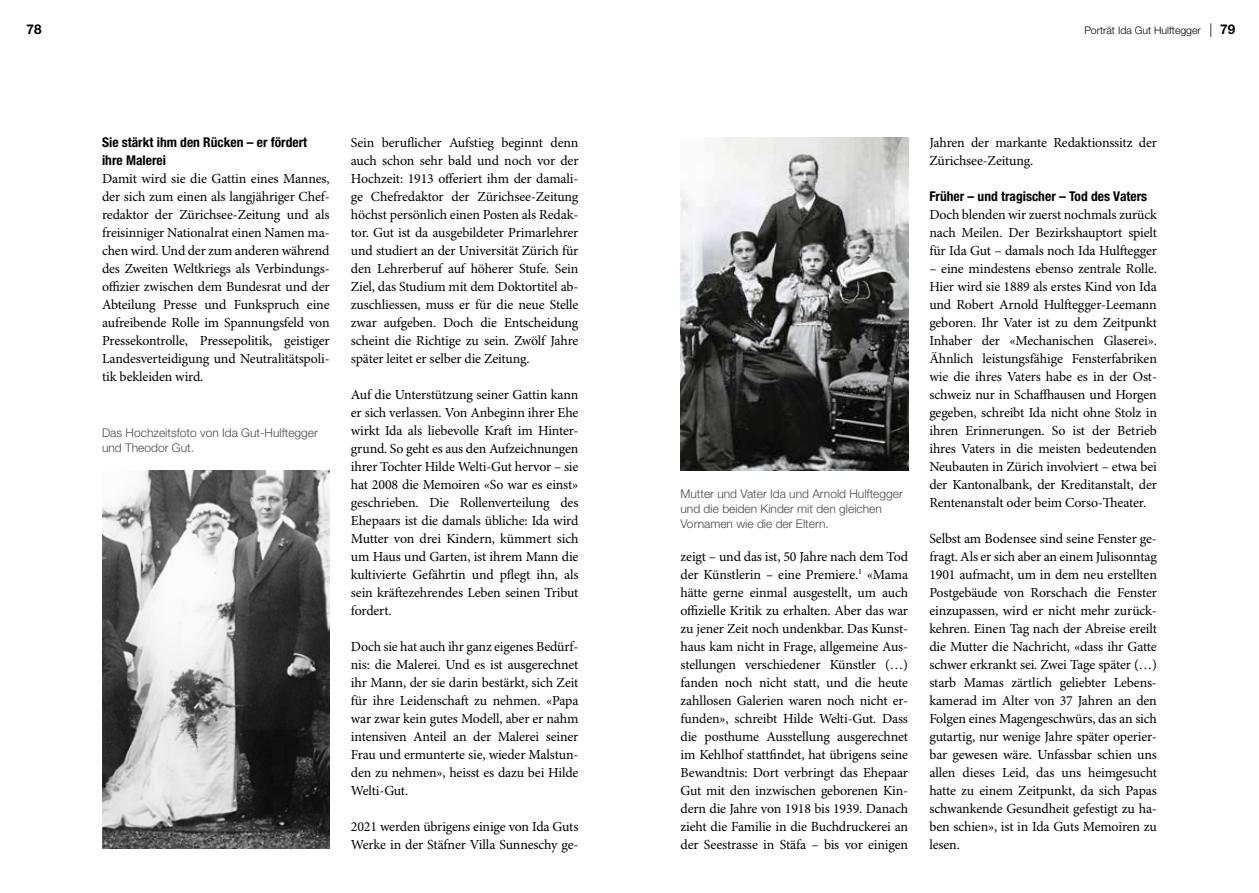
<style>
.page{position:relative;width:1259px;height:893px;background:#fff}
.page>*{position:absolute;margin:0;border:0;box-sizing:border-box;transform-origin:0 0}
.t1{font:13.8px/18px "Minion Pro";letter-spacing:-.01em;color:#000;text-align:justify}
.t2{font:700 condensed 13.5px/18px "Helvetica Neue";color:#000}
.t3{font:700 13.5px "Helvetica Neue";color:#000}
.t4{font:300 12px/15px "Helvetica Neue";color:#4a4a49}
.t5{font:300 10.5px "Helvetica Neue";color:#000}
.s1{font-size:13.5px}
.s2{font-weight:700;font-size:13.5px}
</style>
<div class="page">
<img style="left:102px;top:471px;width:228px;height:378px">
<img style="left:680px;top:137px;width:228px;height:334px">
<p class="t3" style="left:27px;top:21px;width:17px">78</p>
<p class="t5" style="left:1084px;top:24px;width:152px">Porträt Ida Gut Hulftegger <span class="s1">|</span> <span class="s2">79</span></p>
<p class="t2" style="left:102px;top:133px;width:207px">Sie stärkt ihm den Rücken – er fördert ihre Malerei</p>
<p class="t1" style="left:102px;top:170px;width:229px">Damit wird sie die Gattin eines Mannes, der sich zum einen als langjähriger Chef&shy;redaktor der Zürichsee-Zeitung und als freisinniger Nationalrat einen Namen ma&shy;chen wird. Und der zum anderen während des Zweiten Weltkriegs als Verbindungs&shy;offizier zwischen dem Bundesrat und der Abteilung Presse und Funkspruch eine aufreibende Rolle im Spannungsfeld von Pressekontrolle, Pressepolitik, geistiger Landesverteidigung und Neutralitätspoli&shy;tik bekleiden wird.</p>
<p class="t4" style="left:102px;top:425px;width:217px">Das Hochzeitsfoto von Ida Gut-Hulftegger und Theodor Gut.</p>
<p class="t1" style="left:351px;top:134px;width:229px">Sein beruflicher Aufstieg beginnt denn auch schon sehr bald und noch vor der Hochzeit: 1913 offeriert ihm der damali&shy;ge Chefredaktor der Zürichsee-Zeitung höchst persönlich einen Posten als Redak&shy;tor. Gut ist da ausgebildeter Primarlehrer und studiert an der Universität Zürich für den Lehrerberuf auf höherer Stufe. Sein Ziel, das Studium mit dem Doktortitel ab&shy;zuschliessen, muss er für die neue Stelle zwar aufgeben. Doch die Entscheidung scheint die Richtige zu sein. Zwölf Jahre später leitet er selber die Zeitung.</p>
<p class="t1" style="left:351px;top:386px;width:229px">Auf die Unterstützung seiner Gattin kann er sich verlassen. Von Anbeginn ihrer Ehe wirkt Ida als liebevolle Kraft im Hinter&shy;grund. So geht es aus den Aufzeichnungen ihrer Tochter Hilde Welti-Gut hervor – sie hat 2008 die Memoiren «So war es einst» geschrieben. Die Rollenverteilung des Ehepaars ist die damals übliche: Ida wird Mutter von drei Kindern, kümmert sich um Haus und Garten, ist ihrem Mann die kultivierte Gefährtin und pflegt ihn, als sein kräftezehrendes Leben seinen Tribut fordert.</p>
<p class="t1" style="left:351px;top:638px;width:229px">Doch sie hat auch ihr ganz eigenes Bedürf&shy;nis: die Malerei. Und es ist ausgerechnet ihr Mann, der sie darin bestärkt, sich Zeit für ihre Leidenschaft zu nehmen. «Papa war zwar kein gutes Modell, aber er nahm intensiven Anteil an der Malerei seiner Frau und ermunterte sie, wieder Malstun&shy;den zu nehmen», heisst es dazu bei Hilde Welti-Gut.</p>
<p class="t1" style="left:351px;top:818px;width:229px">2021 werden übrigens einige von Ida Guts<br>Werke in der Stäfner Villa Sunneschy ge-</p>
<p class="t4" style="left:680px;top:486px;width:224px">Mutter und Vater Ida und Arnold Hulftegger und die beiden Kinder mit den gleichen<br>Vornamen wie die der Eltern.</p>
<p class="t1" style="left:680px;top:548px;width:229px">zeigt – und das ist, 50 Jahre nach dem Tod der Künstlerin – eine Premiere.<sup>1</sup> «Mama hätte gerne einmal ausgestellt, um auch offizielle Kritik zu erhalten. Aber das war zu jener Zeit noch undenkbar. Das Kunst&shy;haus kam nicht in Frage, allgemeine Aus&shy;stellungen verschiedener Künstler (…) fanden noch nicht statt, und die heute zahllosen Galerien waren noch nicht er&shy;funden», schreibt Hilde Welti-Gut. Dass die posthume Ausstellung ausgerechnet im Kehlhof stattfindet, hat übrigens seine Bewandtnis: Dort verbringt das Ehepaar Gut mit den inzwischen geborenen Kin&shy;dern die Jahre von 1918 bis 1939. Danach zieht die Familie in die Buchdruckerei an der Seestrasse in Stäfa – bis vor einigen</p>
<p class="t1" style="left:929px;top:134px;width:229px">Jahren der markante Redaktionssitz der<br>Zürichsee-Zeitung.</p>
<p class="t2" style="left:929px;top:187px;width:219px">Früher – und tragischer – Tod des Vaters</p>
<p class="t1" style="left:929px;top:206px;width:229px">Doch blenden wir zuerst nochmals zurück nach Meilen. Der Bezirkshauptort spielt für Ida Gut – damals noch Ida Hulftegger</p>
<p class="t1" style="left:929px;top:260px;width:229px">– eine mindestens ebenso zentrale Rolle.<br>Hier wird sie 1889 als erstes Kind von Ida und Robert Arnold Hulftegger-Leemann geboren. Ihr Vater ist zu dem Zeitpunkt Inhaber der «Mechanischen Glaserei».<br>Ähnlich leistungsfähige Fensterfabriken wie die ihres Vaters habe es in der Ost&shy;schweiz nur in Schaffhausen und Horgen gegeben, schreibt Ida nicht ohne Stolz in ihren Erinnerungen. So ist der Betrieb ihres Vaters in die meisten bedeutenden Neubauten in Zürich involviert – etwa bei der Kantonalbank, der Kreditanstalt, der Rentenanstalt oder beim Corso-Theater.</p>
<p class="t1" style="left:929px;top:530px;width:229px">Selbst am Bodensee sind seine Fenster ge&shy;fragt. Als er sich aber an einem Julisonntag 1901 aufmacht, um in dem neu erstellten Postgebäude von Rorschach die Fenster einzupassen, wird er nicht mehr zurück&shy;kehren. Einen Tag nach der Abreise ereilt die Mutter die Nachricht, «dass ihr Gatte schwer erkrankt sei. Zwei Tage später (…) starb Mamas zärtlich geliebter Lebens&shy;kamerad im Alter von 37 Jahren an den Folgen eines Magengeschwürs, das an sich gutartig, nur wenige Jahre später operier&shy;bar gewesen wäre. Unfassbar schien uns allen dieses Leid, das uns heimgesucht hatte zu einem Zeitpunkt, da sich Papas schwankende Gesundheit gefestigt zu ha&shy;ben schien», ist in Ida Guts Memoiren zu lesen.</p>
</div>
